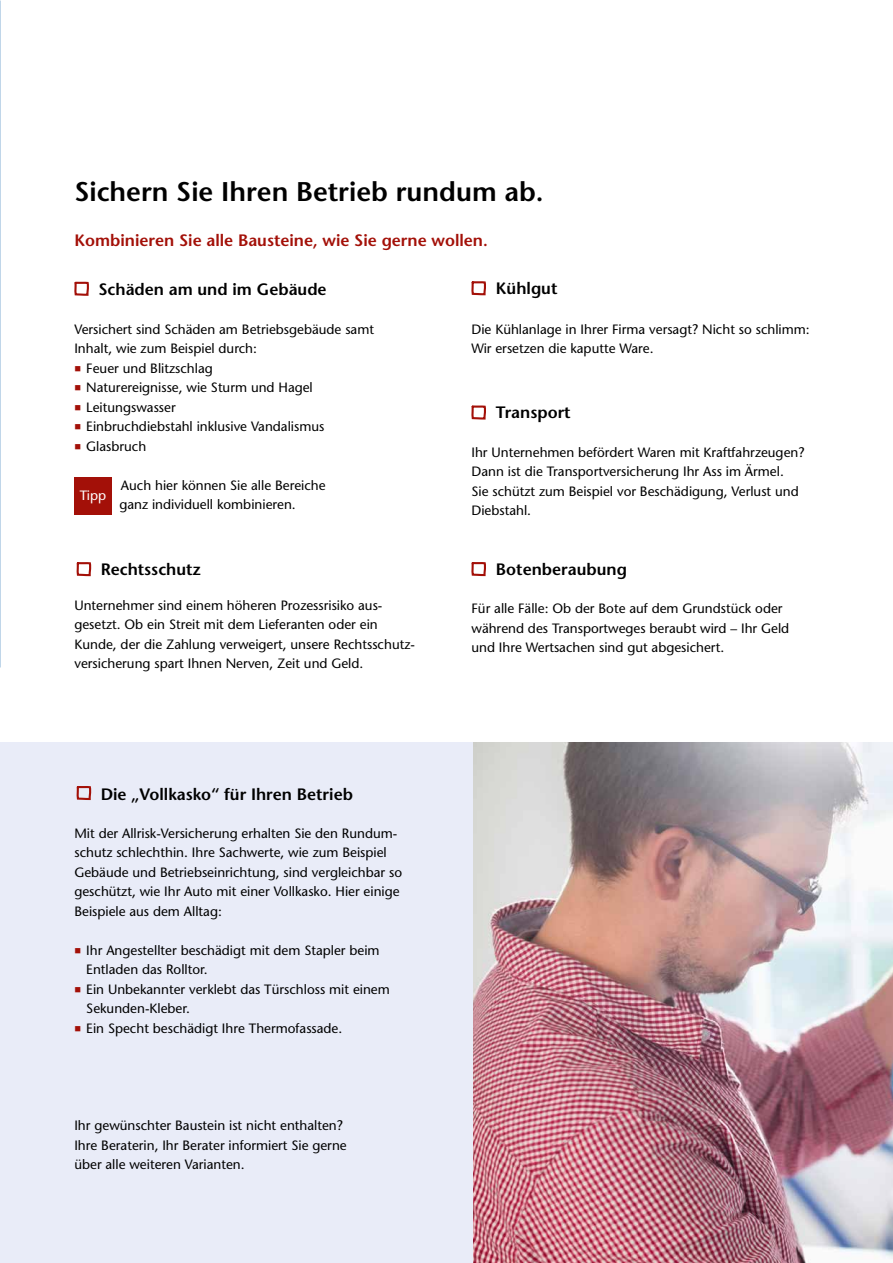
<style>
.page{position:relative;width:893px;height:1263px;background:#fff}
.page>*{position:absolute;margin:0;border:0;box-sizing:border-box;transform-origin:0 0}
.t1{font:600 27px "Stone Sans";color:#000}
.t2{font:600 16.5px "Stone Sans";color:#000}
.t3{font:600 16.5px "Stone Sans";color:#a31008}
.t4{font:13.5px/19.5px "Stone Sans";color:#000}
.t5{font:13.5px "Stone Sans";color:#fff}
</style>
<div class="page">
<img style="left:472px;top:743px;width:421px;height:520px">
<svg style="left:74px;top:281px;width:15px;height:15px"></svg>
<div style="left:74px;top:477px;width:38px;height:38px;background:#a31008"></div>
<svg style="left:76px;top:562px;width:16px;height:15px"></svg>
<div style="left:0;top:743px;width:472px;height:520px;background:#e9ecf8"></div>
<svg style="left:76px;top:786px;width:16px;height:15px"></svg>
<img style="left:0;top:0;width:1px;height:668px">
<svg style="left:471px;top:281px;width:15px;height:15px"></svg>
<svg style="left:471px;top:405px;width:15px;height:15px"></svg>
<svg style="left:471px;top:562px;width:15px;height:15px"></svg>
<h1 class="t1" style="left:74px;top:175px;width:471px">Sichern Sie Ihren Betrieb rundum ab.</h1>
<p class="t3" style="left:74px;top:230px;width:415px">Kombinieren Sie alle Bausteine, wie Sie gerne wollen.</p>
<p class="t2" style="left:98px;top:279px;width:230px">Schäden am und im Gebäude</p>
<p class="t4" style="left:74px;top:319px;width:301px">Versichert sind Schäden am Betriebsgebäude samt</p>
<p class="t4" style="left:74px;top:339px;width:184px">Inhalt, wie zum Beispiel durch:</p>
<p class="t4" style="left:86px;top:358px;width:128px">Feuer und Blitzschlag</p>
<p class="t4" style="left:86px;top:378px;width:228px">Naturereignisse, wie Sturm und Hagel</p>
<p class="t4" style="left:86px;top:397px;width:91px">Leitungswasser</p>
<p class="t4" style="left:86px;top:417px;width:240px">Einbruchdiebstahl inklusive Vandalismus</p>
<p class="t4" style="left:86px;top:436px;width:62px">Glasbruch</p>
<p class="t4" style="left:121px;top:475px;width:206px">Auch hier können Sie alle Bereiche</p>
<p class="t5" style="left:80px;top:487px;width:28px">Tipp</p>
<p class="t4" style="left:119px;top:495px;width:178px">ganz individuell kombinieren.</p>
<p class="t2" style="left:101px;top:559px;width:102px">Rechtsschutz</p>
<p class="t4" style="left:74px;top:595px;width:341px">Unternehmer sind einem höheren Prozessrisiko aus&shy;gesetzt. Ob ein Streit mit dem Lieferanten oder ein Kunde, der die Zahlung verweigert, unsere Rechtsschutz&shy;versicherung spart Ihnen Nerven, Zeit und Geld.</p>
<p class="t2" style="left:101px;top:784px;width:254px">Die „Vollkasko“ für Ihren Betrieb</p>
<p class="t4" style="left:74px;top:823px;width:329px">Mit der Allrisk-Versicherung erhalten Sie den Rundum&shy;schutz schlechthin. Ihre Sachwerte, wie zum Beispiel Gebäude und Betriebseinrichtung, sind vergleichbar so geschützt, wie Ihr Auto mit einer Vollkasko. Hier einige Beispiele aus dem Alltag:</p>
<p class="t4" style="left:86px;top:940px;width:305px">Ihr Angestellter beschädigt mit dem Stapler beim Entladen das Rolltor.<br>Ein Unbekannter verklebt das Türschloss mit einem Sekunden-Kleber.<br>Ein Specht beschädigt Ihre Thermofassade.</p>
<p class="t4" style="left:74px;top:1116px;width:274px">Ihr gewünschter Baustein ist nicht enthalten?<br>Ihre Beraterin, Ihr Berater informiert Sie gerne über alle weiteren Varianten.</p>
<p class="t2" style="left:496px;top:278px;width:63px">Kühlgut</p>
<p class="t4" style="left:471px;top:319px;width:340px">Die Kühlanlage in Ihrer Firma versagt? Nicht so schlimm:<br>Wir ersetzen die kaputte Ware.</p>
<p class="t2" style="left:496px;top:403px;width:76px">Transport</p>
<p class="t4" style="left:471px;top:442px;width:335px">Ihr Unternehmen befördert Waren mit Kraftfahrzeugen?<br>Dann ist die Transportversicherung Ihr Ass im Ärmel.<br>Sie schützt zum Beispiel vor Beschädigung, Verlust und Diebstahl.</p>
<p class="t2" style="left:496px;top:559px;width:133px">Botenberaubung</p>
<p class="t4" style="left:471px;top:599px;width:319px">Für alle Fälle: Ob der Bote auf dem Grundstück oder während des Transportweges beraubt wird – Ihr Geld und Ihre Wertsachen sind gut abgesichert.</p>
</div>
